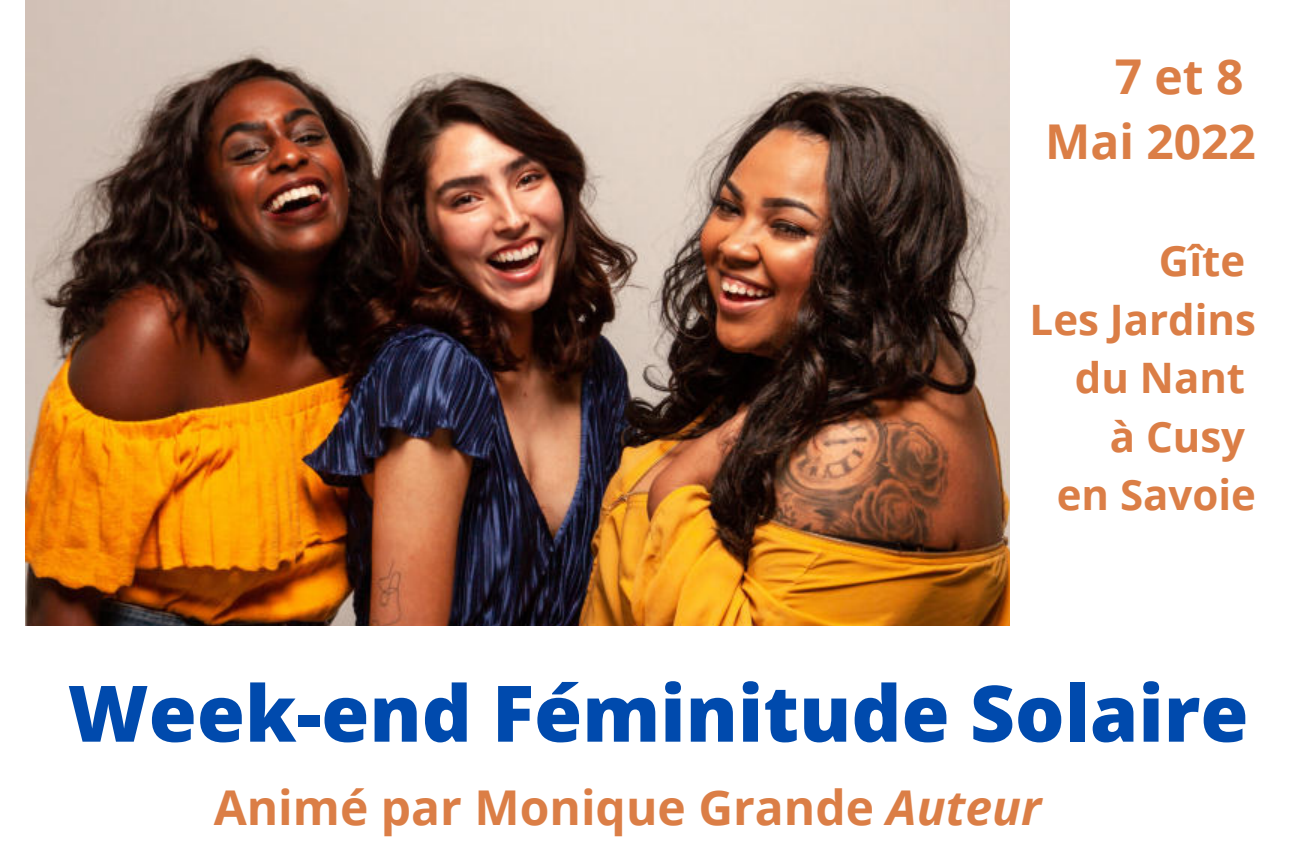
<style>
.page{position:relative;width:1296px;height:864px;background:#fff}
.page>*{position:absolute;margin:0;border:0;box-sizing:border-box;transform-origin:0 0}
.t1{font:800 78px "Open Sans";color:#004aad}
.t2{font:700 48px/65.4px "Open Sans";color:#db7e46;text-align:right}
.t3{font:700 42px/58.5px "Open Sans";color:#db7e46;text-align:right}
.s1{font-style:italic}
</style>
<div class="page">
<img style="left:26px;top:0;width:983px;height:626px">
<p class="t2" style="left:1045px;top:43px;width:212px">7 et 8<br>Mai 2022</p>
<p class="t3" style="left:1030px;top:231px;width:228px">Gîte<br>Les Jardins du Nant<br>à Cusy<br>en Savoie</p>
<h1 class="t1" style="left:68px;top:654px;width:1182px">Week-end Féminitude Solaire</h1>
<p class="t2" style="left:214px;top:773px;width:829px">Animé par Monique Grande <span class="s1">Auteur</span></p>
</div>
